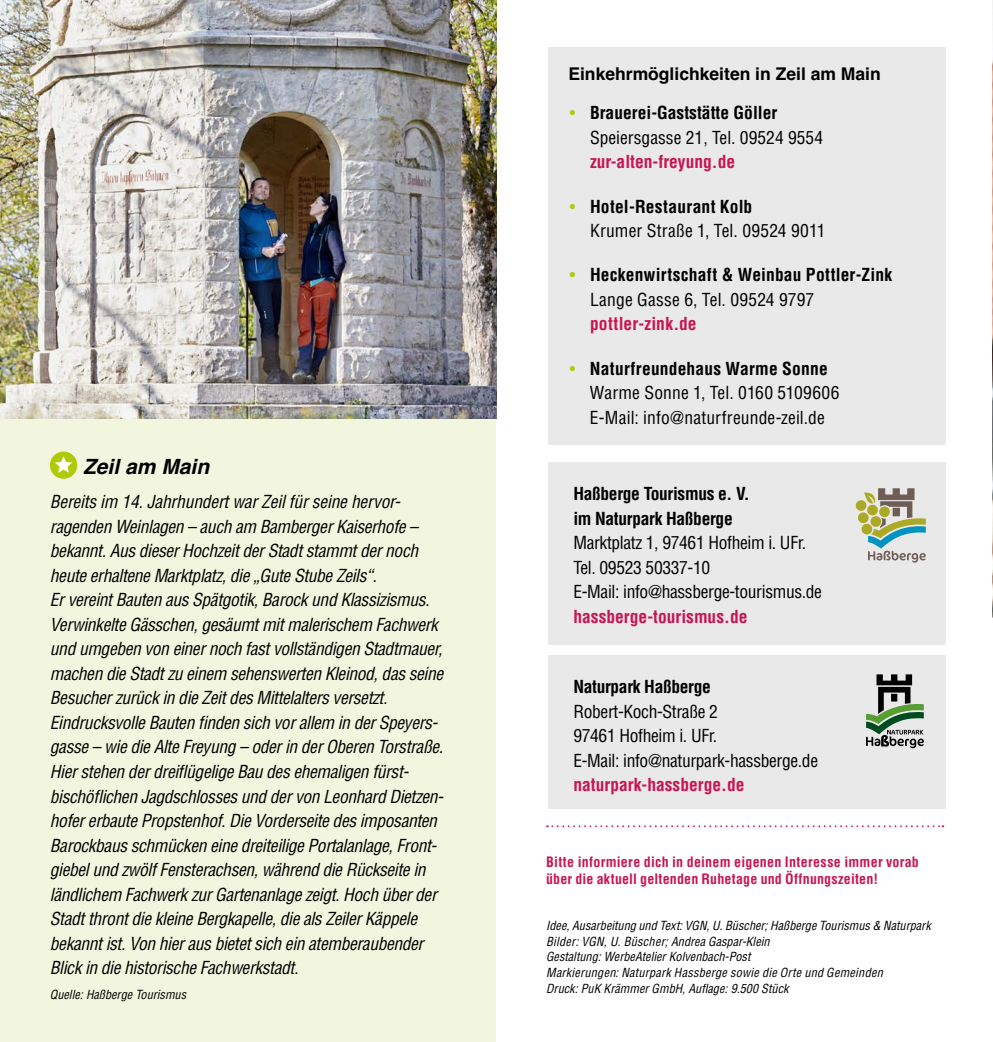
<style>
.page{position:relative;width:993px;height:1042px;background:#fff}
.page>*{position:absolute;margin:0;border:0;box-sizing:border-box;transform-origin:0 0}
.t1{font:italic 700 21px "Helvetica";color:#000}
.t2{font:italic condensed 17.5px/24.5px "Helvetica LT Std";letter-spacing:-.02em;color:#000}
.t3{font:condensed 17.5px/24.5px "Helvetica LT Std";letter-spacing:-.02em;color:#000}
.t4{font:condensed 17.5px/24.5px "Helvetica LT Std";letter-spacing:.01em;color:#000}
.t5{font:700 condensed 17.5px "Helvetica LT Std";color:#c71553}
.t6{font:700 condensed 17.5px/24.5px "Helvetica LT Std";letter-spacing:.01em;color:#000}
.t7{font:700 condensed 17.5px/24.5px "Helvetica LT Std";letter-spacing:-.02em;color:#000}
.t8{font:condensed 17.5px/24.5px "Helvetica LT Std";color:#000}
.t9{font:700 17.5px "Helvetica";color:#000}
.t10{font:700 condensed 14px/17.5px "Helvetica LT Std";letter-spacing:.015em;color:#c71553}
.t11{font:italic condensed 12.25px/15.8px "Helvetica LT Std";color:#000}
.s1{color:#afca0b}
.s2{font-weight:700}
.s3{font-weight:400}
</style>
<div class="page">
<div style="left:0;top:387px;width:496px;height:654px;background:#f2f6de"></div>
<div style="left:50px;top:451px;width:27px;height:27px;background:#afca0b;border-radius:50%"></div>
<svg style="left:55px;top:456px;width:17px;height:16px"></svg>
<svg style="left:547px;top:825px;width:396px;height:1px"></svg>
<div style="left:548px;top:47px;width:397px;height:397px;background:#e9e9e9"></div>
<div style="left:548px;top:462px;width:397px;height:183px;background:#e9e9e9"></div>
<div style="left:548px;top:655px;width:397px;height:154px;background:#e9e9e9"></div>
<svg style="left:855px;top:488px;width:70px;height:74px"></svg>
<img style="left:0;top:0;width:496px;height:419px">
<svg style="left:866px;top:674px;width:57px;height:74px"></svg>
<svg style="left:890px;top:693px;width:7px;height:8px"></svg>
<img style="left:992px;top:0;width:1px;height:525px">
<svg style="left:992px;top:525px;width:1px;height:93px"></svg>
<p class="t1" style="left:83px;top:453px;width:128px">Zeil am Main</p>
<p class="t2" style="left:50px;top:490px;width:395px">Bereits im 14. Jahrhundert war Zeil für seine hervor&shy;ragenden Weinlagen – auch am Bamberger Kaiserhofe – bekannt. Aus dieser Hochzeit der Stadt stammt der noch heute erhaltene Marktplatz, die „Gute Stube Zeils“.<br>Er vereint Bauten aus Spätgotik, Barock und Klassizismus.<br>Verwinkelte Gässchen, gesäumt mit malerischem Fachwerk und umgeben von einer noch fast vollständigen Stadtmauer, machen die Stadt zu einem sehenswerten Kleinod, das seine Besucher zurück in die Zeit des Mittelalters versetzt.<br>Eindrucksvolle Bauten finden sich vor allem in der Speyers&shy;gasse – wie die Alte Freyung – oder in der Oberen Torstraße.<br>Hier stehen der dreiflügelige Bau des ehemaligen fürst&shy;bischöflichen Jagdschlosses und der von Leonhard Dietzen&shy;hofer erbaute Propstenhof. Die Vorderseite des imposanten Barockbaus schmücken eine dreiteilige Portalanlage, Front&shy;giebel und zwölf Fensterachsen, während die Rückseite in ländlichem Fachwerk zur Gartenanlage zeigt. Hoch über der Stadt thront die kleine Bergkapelle, die als Zeiler Käppele bekannt ist. Von hier aus bietet sich ein atemberaubender Blick in die historische Fachwerkstadt.</p>
<p class="t11" style="left:50px;top:986px;width:138px">Quelle: Haßberge Tourismus</p>
<p class="t9" style="left:568px;top:63px;width:314px">Einkehrmöglichkeiten in Zeil am Main</p>
<p class="t8" style="left:590px;top:100px;width:234px;text-indent:-22px"><span class="s1">•</span> <span class="s2">Brauerei-Gaststätte Göller<br></span>Speiersgasse 21, Tel. 09524 9554</p>
<p class="t5" style="left:590px;top:151px;width:147px">zur-alten-freyung.de</p>
<p class="t4" style="left:590px;top:194px;width:237px;text-indent:-22px"><span class="s1">•</span> <span class="s2">Hotel-Restaurant Kolb<br></span>Krumer Straße 1, Tel. 09524 9011</p>
<p class="t6" style="left:589px;top:262px;width:303px;text-indent:-22px"><span class="s1">•</span> Heckenwirtschaft &amp; Weinbau Pottler-Zink<br><span class="s3">Lange Gasse 6, Tel. 09524 9797</span></p>
<p class="t5" style="left:589px;top:313px;width:108px">pottler-zink.de</p>
<p class="t4" style="left:589px;top:356px;width:251px;text-indent:-22px"><span class="s1">•</span> <span class="s2">Naturfreundehaus Warme Sonne<br></span>Warme Sonne 1, Tel. 0160 5109606<br>E-Mail: info@naturfreunde-zeil.de</p>
<p class="t7" style="left:573px;top:481px;width:178px">Haßberge Tourismus e. V. im Naturpark Haßberge</p>
<p class="t3" style="left:573px;top:530px;width:250px">Marktplatz 1, 97461 Hofheim i. UFr.<br>Tel. 09523 50337-10<br>E-Mail: info@hassberge-tourismus.de</p>
<p class="t5" style="left:573px;top:605px;width:175px">hassberge-tourismus.de</p>
<p class="t7" style="left:573px;top:674px;width:139px">Naturpark Haßberge</p>
<p class="t3" style="left:573px;top:698px;width:246px">Robert-Koch-Straße 2<br>97461 Hofheim i. UFr.<br>E-Mail: info@naturpark-hassberge.de</p>
<p class="t5" style="left:573px;top:773px;width:173px">naturpark-hassberge.de</p>
<p class="t10" style="left:546px;top:852px;width:374px">Bitte informiere dich in deinem eigenen Interesse immer vorab über die aktuell geltenden Ruhetage und Öffnungszeiten!</p>
<p class="t11" style="left:546px;top:917px;width:386px">Idee, Ausarbeitung und Text: VGN, U. Büscher; Haßberge Tourismus &amp; Naturpark Bilder: VGN, U. Büscher; Andrea Gaspar-Klein<br>Gestaltung: WerbeAtelier Kolvenbach-Post<br>Markierungen: Naturpark Hassberge sowie die Orte und Gemeinden<br>Druck: PuK Krämmer GmbH, Auflage: 9.500 Stück</p>
</div>
